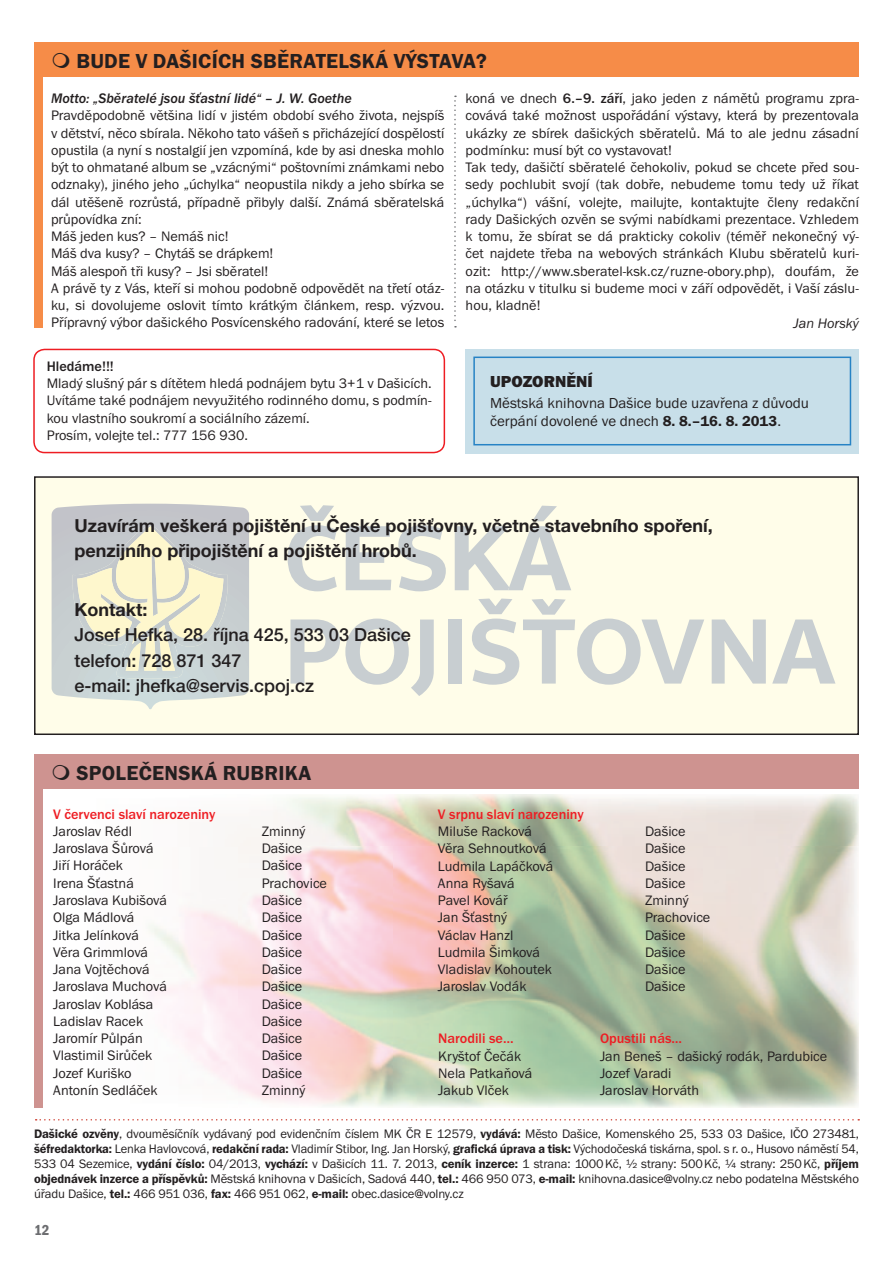
<style>
.page{position:relative;width:893px;height:1263px;background:#fff}
.page>*{position:absolute;margin:0;border:0;box-sizing:border-box;transform-origin:0 0}
.t1{font:21px "Franklin Got Itc TOT Dem";letter-spacing:.015em;color:#231f20}
.t2{font:700 18px/25.5px "Helvetica Neue CE";color:#231f20}
.t3{font:500 18px/25.5px "Helvetica Neue CE";color:#231f20}
.t4{font:16.5px "Franklin Got Itc TOT Hea";color:#231f20}
.t5{font:15px/18px "Franklin Got Itc TOT Boo";color:#231f20}
.t6{font:15px "Franklin Got Itc TOT Dem Con";color:#6c6d70}
.t7{font:14.25px/17.2px "Franklin Got Itc TOT Boo";color:#231f20}
.t8{font:500 14.25px "Franklin Got Itc TOT";color:#ee1d23}
.t9{font:14.25px "Franklin Got Itc TOT Med Ita";color:#231f20}
.t10{font:500 14.25px "Franklin Got Itc TOT";color:#231f20}
.t11{font:14.25px "Franklin Got Itc TOT Boo Ita";color:#231f20}
.t12{font:12.75px/15px "Franklin Got Itc TOT Boo";letter-spacing:-.01em;color:#231f20;text-align:justify}
.s1{font-family:"Franklin Got Itc TOT";font-weight:500}
.s2{font-family:"Franklin Got Itc TOT Dem"}
</style>
<div class="page">
<div style="left:466px;top:349px;width:393px;height:104px;background:#c8dfe9"></div>
<div style="left:33px;top:349px;width:412px;height:104px;border:2px solid #ee1d23;border-radius:11px"></div>
<div style="left:34px;top:755px;width:9px;height:353px;background:#ce9390"></div>
<svg style="left:36px;top:1119px;width:823px;height:1px"></svg>
<div style="left:34px;top:755px;width:825px;height:34px;background:#ce9390"></div>
<div style="left:34px;top:43px;width:825px;height:34px;background:#f68c48"></div>
<div style="left:34px;top:43px;width:9px;height:284px;background:#f68c48"></div>
<svg style="left:454px;top:96px;width:2px;height:231px"></svg>
<div style="left:473px;top:357px;width:378px;height:88px;border:2px solid #2783c5"></div>
<div style="left:35px;top:477px;width:823px;height:257px;background:#fffde9"></div>
<div style="left:34px;top:476px;width:825px;height:259px;border:2px solid #231f20"></div>
<svg style="left:712px;top:619px;width:54px;height:64px"></svg>
<svg style="left:772px;top:619px;width:63px;height:64px"></svg>
<div style="left:448px;top:619px;width:14px;height:64px;background:#c8ced1"></div>
<svg style="left:290px;top:618px;width:144px;height:78px"></svg>
<svg style="left:346px;top:526px;width:45px;height:64px"></svg>
<svg style="left:398px;top:525px;width:48px;height:66px"></svg>
<svg style="left:288px;top:505px;width:49px;height:86px"></svg>
<svg style="left:472px;top:598px;width:232px;height:87px"></svg>
<svg style="left:455px;top:506px;width:116px;height:84px"></svg>
<svg style="left:52px;top:504px;width:197px;height:205px;background:#d7dad0"></svg>
<h1 class="t1" style="left:76px;top:49px;width:412px">BUDE V DAŠICÍCH SBĚRATELSKÁ VÝSTAVA?</h1>
<p class="t9" style="left:51px;top:90px;width:302px">Motto: „Sběratelé jsou šťastní lidé“ – J. W. Goethe</p>
<p class="t7" style="left:51px;top:107px;width:395px">Pravděpodobně většina lidí v jistém období svého života, nejspíš v dětství, něco sbírala. Někoho tato vášeň s přicházející dospělostí opustila (a nyní s nostalgií jen vzpomíná, kde by asi dneska mohlo být to ohmatané album se „vzácnými“ poštovními známkami nebo odznaky), jiného jeho „úchylka“ neopustila nikdy a jeho sbírka se dál utěšeně rozrůstá, případně přibyly další. Známá sběratelská průpovídka zní:<br>Máš jeden kus? – Nemáš nic!<br>Máš dva kusy? – Chytáš se drápkem!<br>Máš alespoň tři kusy? – Jsi sběratel!<br>A právě ty z Vás, kteří si mohou podobně odpovědět na třetí otáz&shy;ku, si dovolujeme oslovit tímto krátkým článkem, resp. výzvou.<br>Přípravný výbor dašického Posvícenského radování, které se letos</p>
<p class="t7" style="left:466px;top:90px;width:395px">koná ve dnech <span class="s1">6.–9. září</span>, jako jeden z námětů programu zpra&shy;covává také možnost uspořádání výstavy, která by prezentovala ukázky ze sbírek dašických sběratelů. Má to ale jednu zásadní podmínku: musí být co vystavovat!<br>Tak tedy, dašičtí sběratelé čehokoliv, pokud se chcete před sou&shy;sedy pochlubit svojí (tak dobře, nebudeme tomu tedy už říkat „úchylka“) vášní, volejte, mailujte, kontaktujte členy redakční rady Dašických ozvěn se svými nabídkami prezentace. Vzhledem k tomu, že sbírat se dá prakticky cokoliv (téměř nekonečný vý&shy;čet najdete třeba na webových stránkách Klubu sběratelů kuri&shy;ozit: http://www.sberatel-ksk.cz/ruzne-obory.php), doufám, že na otázku v titulku si budeme moci v září odpovědět, i Vaší záslu&shy;hou, kladně!</p>
<p class="t11" style="left:793px;top:315px;width:67px">Jan Horský</p>
<p class="t10" style="left:47px;top:358px;width:69px">Hledáme!!!</p>
<p class="t7" style="left:47px;top:375px;width:386px">Mladý slušný pár s dítětem hledá podnájem bytu 3+1 v Dašicích.<br>Uvítáme také podnájem nevyužitého rodinného domu, s podmín&shy;kou vlastního soukromí a sociálního zázemí.<br>Prosím, volejte tel.: 777 156 930.</p>
<p class="t4" style="left:490px;top:372px;width:104px">UPOZORNĚNÍ</p>
<p class="t5" style="left:490px;top:394px;width:320px">Městská knihovna Dašice bude uzavřena z důvodu čerpání dovolené ve dnech <span class="s2">8. 8.–16. 8. 2013</span>.</p>
<p class="t2" style="left:74px;top:513px;width:640px">Uzavírám veškerá pojištění u České pojišťovny, včetně stavebního spoření, penzijního připojištění a pojištění hrobů.</p>
<p class="t2" style="left:74px;top:597px;width:75px">Kontakt:</p>
<p class="t3" style="left:74px;top:623px;width:338px">Josef Hefka, 28. října 425, 533 03 Dašice telefon: 728 871 347<br>e-mail: jhefka@servis.cpoj.cz</p>
<h1 class="t1" style="left:76px;top:761px;width:236px">SPOLEČENSKÁ RUBRIKA</h1>
<p class="t8" style="left:53px;top:806px;width:164px">V červenci slaví narozeniny</p>
<p class="t7" style="left:53px;top:823px;width:80px">Jaroslav Rédl</p>
<p class="t7" style="left:262px;top:823px;width:45px">Zminný</p>
<p class="t7" style="left:53px;top:840px;width:102px">Jaroslava Šůrová</p>
<p class="t7" style="left:262px;top:840px;width:42px">Dašice</p>
<p class="t7" style="left:53px;top:857px;width:71px">Jiří Horáček</p>
<p class="t7" style="left:262px;top:857px;width:42px">Dašice</p>
<p class="t7" style="left:53px;top:874px;width:82px">Irena Šťastná</p>
<p class="t7" style="left:262px;top:874px;width:67px">Prachovice</p>
<p class="t7" style="left:53px;top:892px;width:115px">Jaroslava Kubišová</p>
<p class="t7" style="left:262px;top:892px;width:42px">Dašice</p>
<p class="t7" style="left:53px;top:909px;width:83px">Olga Mádlová</p>
<p class="t7" style="left:262px;top:909px;width:42px">Dašice</p>
<p class="t7" style="left:53px;top:926px;width:87px">Jitka Jelínková</p>
<p class="t7" style="left:262px;top:926px;width:42px">Dašice</p>
<p class="t7" style="left:53px;top:943px;width:97px">Věra Grimmlová</p>
<p class="t7" style="left:262px;top:943px;width:42px">Dašice</p>
<p class="t7" style="left:53px;top:961px;width:98px">Jana Vojtěchová</p>
<p class="t7" style="left:262px;top:961px;width:42px">Dašice</p>
<p class="t7" style="left:53px;top:978px;width:115px">Jaroslava Muchová</p>
<p class="t7" style="left:262px;top:978px;width:42px">Dašice</p>
<p class="t7" style="left:53px;top:995px;width:102px">Jaroslav Koblása</p>
<p class="t7" style="left:262px;top:995px;width:42px">Dašice</p>
<p class="t7" style="left:53px;top:1012px;width:91px">Ladislav Racek</p>
<p class="t7" style="left:262px;top:1012px;width:42px">Dašice</p>
<p class="t7" style="left:53px;top:1030px;width:91px">Jaromír Půlpán</p>
<p class="t7" style="left:262px;top:1030px;width:42px">Dašice</p>
<p class="t7" style="left:53px;top:1047px;width:101px">Vlastimil Sirůček</p>
<p class="t7" style="left:262px;top:1047px;width:42px">Dašice</p>
<p class="t7" style="left:53px;top:1064px;width:80px">Jozef Kuriško</p>
<p class="t7" style="left:262px;top:1064px;width:42px">Dašice</p>
<p class="t7" style="left:53px;top:1082px;width:106px">Antonín Sedláček</p>
<p class="t7" style="left:262px;top:1082px;width:45px">Zminný</p>
<p class="t8" style="left:438px;top:806px;width:147px">V srpnu slaví narozeniny</p>
<p class="t7" style="left:438px;top:823px;width:96px">Miluše Racková</p>
<p class="t7" style="left:645px;top:823px;width:42px">Dašice</p>
<p class="t7" style="left:438px;top:840px;width:110px">Věra Sehnoutková</p>
<p class="t7" style="left:645px;top:840px;width:42px">Dašice</p>
<p class="t7" style="left:438px;top:857px;width:117px">Ludmila Lapáčková</p>
<p class="t7" style="left:645px;top:857px;width:42px">Dašice</p>
<p class="t7" style="left:438px;top:875px;width:78px">Anna Ryšavá</p>
<p class="t7" style="left:645px;top:875px;width:42px">Dašice</p>
<p class="t7" style="left:438px;top:892px;width:71px">Pavel Kovář</p>
<p class="t7" style="left:645px;top:892px;width:45px">Zminný</p>
<p class="t7" style="left:438px;top:909px;width:71px">Jan Šťastný</p>
<p class="t7" style="left:645px;top:909px;width:67px">Prachovice</p>
<p class="t7" style="left:438px;top:926px;width:77px">Václav Hanzl</p>
<p class="t7" style="left:645px;top:926px;width:42px">Dašice</p>
<p class="t7" style="left:438px;top:944px;width:104px">Ludmila Šimková</p>
<p class="t7" style="left:645px;top:944px;width:42px">Dašice</p>
<p class="t7" style="left:438px;top:961px;width:115px">Vladislav Kohoutek</p>
<p class="t7" style="left:645px;top:961px;width:42px">Dašice</p>
<p class="t7" style="left:438px;top:978px;width:90px">Jaroslav Vodák</p>
<p class="t7" style="left:645px;top:978px;width:42px">Dašice</p>
<p class="t8" style="left:438px;top:1031px;width:77px">Narodili se…</p>
<p class="t7" style="left:438px;top:1047px;width:96px">Kryštof Čečák<br>Nela Patkaňová<br>Jakub Vlček</p>
<p class="t8" style="left:600px;top:1031px;width:84px">Opustili nás…</p>
<p class="t7" style="left:600px;top:1047px;width:229px">Jan Beneš – dašický rodák, Pardubice<br>Jozef Varadi<br>Jaroslav Horváth</p>
<p class="t12" style="left:34px;top:1127px;width:826px"><span class="s2">Dašické ozvěny</span>, dvouměsíčník vydávaný pod evidenčním číslem MK ČR E 12579, <span class="s2">vydává:</span> Město Dašice, Komenského 25, 533 03 Dašice, IČO 273481, <span class="s2">šéfredaktorka:</span> Lenka Havlovcová, <span class="s2">redakční rada:</span> Vladimír Stibor, Ing. Jan Horský, <span class="s2">grafická úprava a tisk:</span> Východočeská tiskárna, spol. s r. o., Husovo náměstí 54, 533 04 Sezemice, <span class="s2">vydání číslo:</span> 04/2013, <span class="s2">vychází:</span> v Dašicích 11. 7. 2013, <span class="s2">ceník inzerce:</span> 1 strana: 1000 Kč, ½ strany: 500 Kč, ¼ strany: 250 Kč, <span class="s2">příjem objednávek inzerce a příspěvků:</span> Městská knihovna v Dašicích, Sadová 440, <span class="s2">tel.:</span> 466 950 073, <span class="s2">e-mail:</span> knihovna.dasice@volny.cz nebo podatelna Městského úřadu Dašice, <span class="s2">tel.:</span> 466 951 036, <span class="s2">fax:</span> 466 951 062, <span class="s2">e-mail:</span> obec.dasice@volny.cz</p>
<p class="t6" style="left:34px;top:1221px;width:17px">12</p>
</div>
